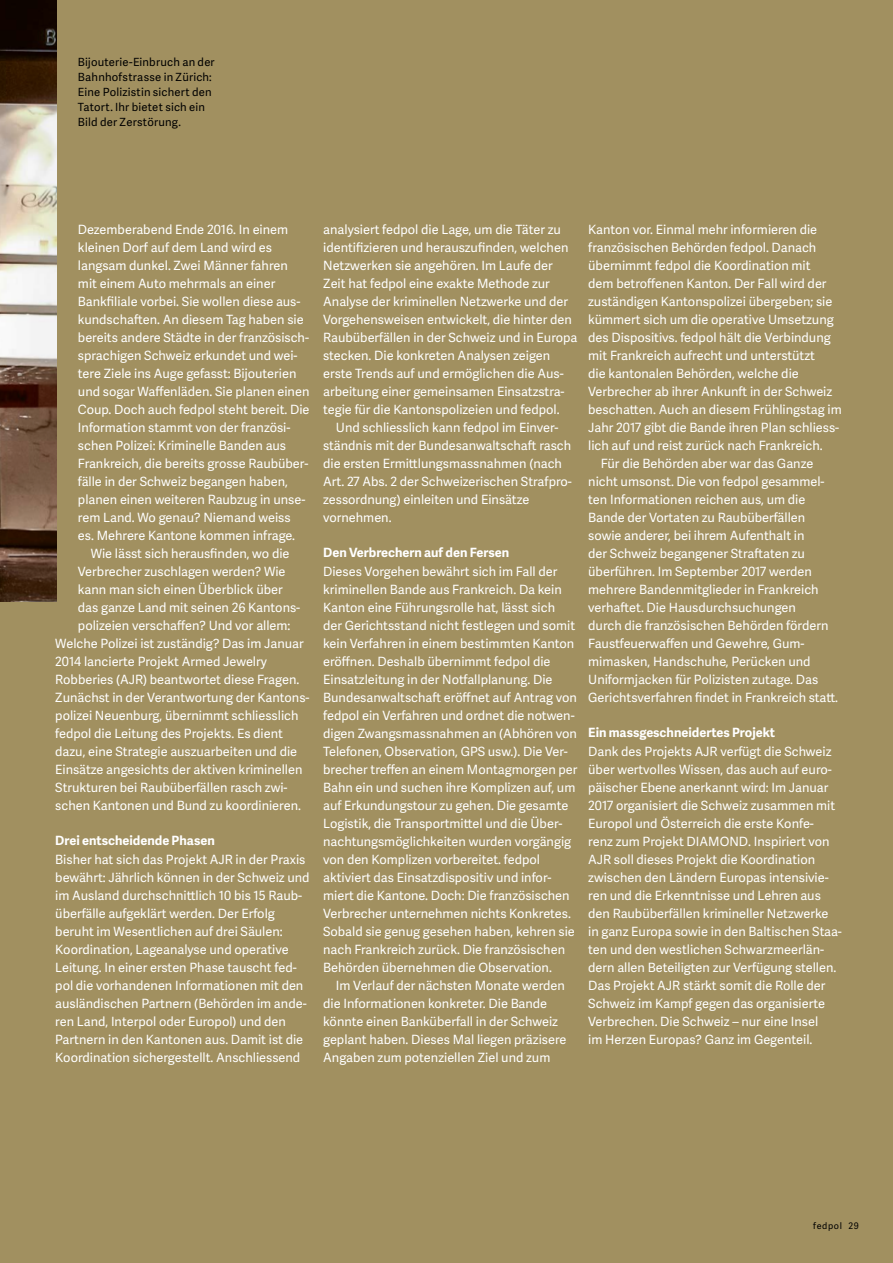
<style>
.page{position:relative;width:893px;height:1263px;background:#a19060}
.page>*{position:absolute;margin:0;border:0;box-sizing:border-box;transform-origin:0 0}
.t1{font:12.75px/18px "Adelle Sans";color:#fff}
.t2{font:700 12.75px "Adelle Sans";color:#fff}
.t3{font:11.25px/15px "Adelle Sans";letter-spacing:.015em;color:#000}
.t4{font:9px "Adelle Sans";letter-spacing:.07em;color:#000}
</style>
<div class="page">
<img style="left:0;top:0;width:57px;height:601px">
<p class="t3" style="left:78px;top:54px;width:138px">Bijouterie-Einbruch an der<br>Bahnhofstrasse in Zürich:<br>Eine Polizistin sichert den<br>Tatort. Ihr bietet sich ein<br>Bild der Zerstörung.</p>
<p class="t1" style="left:78px;top:220px;width:212px">Dezemberabend Ende 2016. In einem</p>
<p class="t1" style="left:78px;top:238px;width:195px">kleinen Dorf auf dem Land wird es</p>
<p class="t1" style="left:78px;top:256px;width:211px">langsam dunkel. Zwei Männer fahren</p>
<p class="t1" style="left:78px;top:274px;width:199px">mit einem Auto mehrmals an einer</p>
<p class="t1" style="left:78px;top:292px;width:224px">Bankfiliale vorbei. Sie wollen diese aus-</p>
<p class="t1" style="left:78px;top:310px;width:227px">kundschaften. An diesem Tag haben sie</p>
<p class="t1" style="left:78px;top:328px;width:233px">bereits andere Städte in der französisch-</p>
<p class="t1" style="left:78px;top:346px;width:221px">sprachigen Schweiz erkundet und wei-</p>
<p class="t1" style="left:78px;top:364px;width:220px">tere Ziele ins Auge gefasst: Bijouterien</p>
<p class="t1" style="left:78px;top:382px;width:233px">und sogar Waffenläden. Sie planen einen</p>
<p class="t1" style="left:78px;top:400px;width:233px">Coup. Doch auch fedpol steht bereit. Die</p>
<p class="t1" style="left:78px;top:418px;width:214px">Information stammt von der französi-</p>
<p class="t1" style="left:78px;top:436px;width:210px">schen Polizei: Kriminelle Banden aus</p>
<p class="t1" style="left:78px;top:454px;width:232px">Frankreich, die bereits grosse Raubüber-</p>
<p class="t1" style="left:78px;top:472px;width:212px">fälle in der Schweiz begangen haben,</p>
<p class="t1" style="left:78px;top:490px;width:229px">planen einen weiteren Raubzug in unse-</p>
<p class="t1" style="left:78px;top:508px;width:214px">rem Land. Wo genau? Niemand weiss</p>
<p class="t1" style="left:78px;top:526px;width:219px">es. Mehrere Kantone kommen infrage.</p>
<p class="t1" style="left:91px;top:544px;width:200px">Wie lässt sich herausfinden, wo die</p>
<p class="t1" style="left:78px;top:562px;width:209px">Verbrecher zuschlagen werden? Wie</p>
<p class="t1" style="left:78px;top:580px;width:206px">kann man sich einen Überblick über</p>
<p class="t1" style="left:78px;top:598px;width:223px">das ganze Land mit seinen 26 Kantons-</p>
<p class="t1" style="left:78px;top:616px;width:214px">polizeien verschaffen? Und vor allem:</p>
<p class="t1" style="left:55px;top:634px;width:250px">Welche Polizei ist zuständig? Das im Januar</p>
<p class="t1" style="left:55px;top:652px;width:213px">2014 lancierte Projekt Armed Jewelry</p>
<p class="t1" style="left:55px;top:670px;width:246px">Robberies (AJR) beantwortet diese Fragen.</p>
<p class="t1" style="left:55px;top:688px;width:256px">Zunächst in der Verantwortung der Kantons-</p>
<p class="t1" style="left:55px;top:706px;width:245px">polizei Neuenburg, übernimmt schliesslich</p>
<p class="t1" style="left:55px;top:724px;width:229px">fedpol die Leitung des Projekts. Es dient</p>
<p class="t1" style="left:55px;top:742px;width:243px">dazu, eine Strategie auszuarbeiten und die</p>
<p class="t1" style="left:55px;top:760px;width:249px">Einsätze angesichts der aktiven kriminellen</p>
<p class="t1" style="left:55px;top:778px;width:234px">Strukturen bei Raubüberfällen rasch zwi-</p>
<p class="t1" style="left:55px;top:796px;width:247px">schen Kantonen und Bund zu koordinieren.</p>
<p class="t2" style="left:55px;top:831px;width:161px">Drei entscheidende Phasen</p>
<p class="t1" style="left:55px;top:850px;width:256px">Bisher hat sich das Projekt AJR in der Praxis bewährt: Jährlich können in der Schweiz und im Ausland durchschnittlich 10 bis 15 Raub&shy;überfälle aufgeklärt werden. Der Erfolg beruht im Wesentlichen auf drei Säulen:<br>Koordination, Lageanalyse und operative Leitung. In einer ersten Phase tauscht fed&shy;pol die vorhandenen Informationen mit den ausländischen Partnern (Behörden im ande&shy;ren Land, Interpol oder Europol) und den Partnern in den Kantonen aus. Damit ist die Koordination sichergestellt. Anschliessend</p>
<p class="t1" style="left:323px;top:220px;width:239px">analysiert fedpol die Lage, um die Täter zu</p>
<p class="t1" style="left:323px;top:238px;width:247px">identifizieren und herauszufinden, welchen</p>
<p class="t1" style="left:323px;top:256px;width:231px">Netzwerken sie angehören. Im Laufe der</p>
<p class="t1" style="left:323px;top:274px;width:228px">Zeit hat fedpol eine exakte Methode zur</p>
<p class="t1" style="left:323px;top:292px;width:246px">Analyse der kriminellen Netzwerke und der</p>
<p class="t1" style="left:323px;top:310px;width:250px">Vorgehensweisen entwickelt, die hinter den</p>
<p class="t1" style="left:323px;top:328px;width:256px">Raubüberfällen in der Schweiz und in Europa</p>
<p class="t1" style="left:323px;top:346px;width:229px">stecken. Die konkreten Analysen zeigen</p>
<p class="t1" style="left:323px;top:364px;width:242px">erste Trends auf und ermöglichen die Aus-</p>
<p class="t1" style="left:323px;top:382px;width:243px">arbeitung einer gemeinsamen Einsatzstra-</p>
<p class="t1" style="left:323px;top:400px;width:238px">tegie für die Kantonspolizeien und fedpol.</p>
<p class="t1" style="left:336px;top:418px;width:222px">Und schliesslich kann fedpol im Einver--</p>
<p class="t1" style="left:323px;top:436px;width:249px">ständnis mit der Bundesanwaltschaft rasch</p>
<p class="t1" style="left:323px;top:454px;width:240px">die ersten Ermittlungsmassnahmen (nach</p>
<p class="t1" style="left:323px;top:472px;width:250px">Art. 27 Abs. 2 der Schweizerischen Strafpro-</p>
<p class="t1" style="left:323px;top:490px;width:208px">zessordnung) einleiten und Einsätze</p>
<p class="t1" style="left:323px;top:508px;width:70px">vornehmen.</p>
<p class="t2" style="left:323px;top:543px;width:188px">Den Verbrechern auf den Fersen</p>
<p class="t1" style="left:323px;top:562px;width:256px">Dieses Vorgehen bewährt sich im Fall der kriminellen Bande aus Frankreich. Da kein Kanton eine Führungsrolle hat, lässt sich<br>der Gerichtsstand nicht festlegen und somit kein Verfahren in einem bestimmten Kanton eröffnen. Deshalb übernimmt fedpol die Einsatzleitung in der Notfallplanung. Die Bundesanwaltschaft eröffnet auf Antrag von fedpol ein Verfahren und ordnet die notwen&shy;digen Zwangsmassnahmen an (Abhören von Telefonen, Observation, GPS usw.). Die Ver&shy;brecher treffen an einem Montagmorgen per Bahn ein und suchen ihre Komplizen auf, um auf Erkundungstour zu gehen. Die gesamte Logistik, die Transportmittel und die Über&shy;nachtungsmöglichkeiten wurden vorgängig von den Komplizen vorbereitet. fedpol aktiviert das Einsatzdispositiv und infor&shy;miert die Kantone. Doch: Die französischen Verbrecher unternehmen nichts Konkretes.<br>Sobald sie genug gesehen haben, kehren sie nach Frankreich zurück. Die französischen Behörden übernehmen die Observation.</p>
<p class="t1" style="left:323px;top:976px;width:245px;text-indent:13px">Im Verlauf der nächsten Monate werden die Informationen konkreter. Die Bande könnte einen Banküberfall in der Schweiz geplant haben. Dieses Mal liegen präzisere Angaben zum potenziellen Ziel und zum</p>
<p class="t1" style="left:588px;top:220px;width:230px">Kanton vor. Einmal mehr informieren die</p>
<p class="t1" style="left:588px;top:238px;width:230px">französischen Behörden fedpol. Danach</p>
<p class="t1" style="left:588px;top:256px;width:224px">übernimmt fedpol die Koordination mit</p>
<p class="t1" style="left:588px;top:274px;width:240px">dem betroffenen Kanton. Der Fall wird der</p>
<p class="t1" style="left:588px;top:292px;width:246px">zuständigen Kantonspolizei übergeben; sie</p>
<p class="t1" style="left:588px;top:310px;width:247px">kümmert sich um die operative Umsetzung</p>
<p class="t1" style="left:588px;top:328px;width:244px">des Dispositivs. fedpol hält die Verbindung</p>
<p class="t1" style="left:588px;top:346px;width:228px">mit Frankreich aufrecht und unterstützt</p>
<p class="t1" style="left:588px;top:364px;width:212px">die kantonalen Behörden, welche die</p>
<p class="t1" style="left:588px;top:382px;width:246px">Verbrecher ab ihrer Ankunft in der Schweiz</p>
<p class="t1" style="left:588px;top:400px;width:255px">beschatten. Auch an diesem Frühlingstag im</p>
<p class="t1" style="left:588px;top:418px;width:252px">Jahr 2017 gibt die Bande ihren Plan schliess-</p>
<p class="t1" style="left:588px;top:436px;width:236px">lich auf und reist zurück nach Frankreich.</p>
<p class="t1" style="left:601px;top:454px;width:214px">Für die Behörden aber war das Ganze</p>
<p class="t1" style="left:588px;top:472px;width:238px">nicht umsonst. Die von fedpol gesammel-</p>
<p class="t1" style="left:588px;top:490px;width:219px">ten Informationen reichen aus, um die</p>
<p class="t1" style="left:588px;top:508px;width:219px">Bande der Vortaten zu Raubüberfällen</p>
<p class="t1" style="left:588px;top:526px;width:218px">sowie anderer, bei ihrem Aufenthalt in</p>
<p class="t1" style="left:588px;top:544px;width:218px">der Schweiz begangener Straftaten zu</p>
<p class="t1" style="left:588px;top:562px;width:225px">überführen. Im September 2017 werden</p>
<p class="t1" style="left:588px;top:580px;width:232px">mehrere Bandenmitglieder in Frankreich</p>
<p class="t1" style="left:588px;top:598px;width:209px">verhaftet. Die Hausdurchsuchungen</p>
<p class="t1" style="left:588px;top:616px;width:242px">durch die französischen Behörden fördern</p>
<p class="t1" style="left:588px;top:634px;width:218px">Faustfeuerwaffen und Gewehre, Gum-</p>
<p class="t1" style="left:588px;top:652px;width:224px">mimasken, Handschuhe, Perücken und</p>
<p class="t1" style="left:588px;top:670px;width:231px">Uniformjacken für Polizisten zutage. Das</p>
<p class="t1" style="left:588px;top:688px;width:251px">Gerichtsverfahren findet in Frankreich statt.</p>
<p class="t2" style="left:588px;top:723px;width:188px">Ein massgeschneidertes Projekt</p>
<p class="t1" style="left:588px;top:742px;width:255px">Dank des Projekts AJR verfügt die Schweiz über wertvolles Wissen, das auch auf euro&shy;päischer Ebene anerkannt wird: Im Januar 2017 organisiert die Schweiz zusammen mit Europol und Österreich die erste Konfe-<br>renz zum Projekt DIAMOND. Inspiriert von AJR soll dieses Projekt die Koordination zwischen den Ländern Europas intensivie&shy;ren und die Erkenntnisse und Lehren aus den Raubüberfällen krimineller Netzwerke in ganz Europa sowie in den Baltischen Staa&shy;ten und den westlichen Schwarzmeerlän&shy;dern allen Beteiligten zur Verfügung stellen.<br>Das Projekt AJR stärkt somit die Rolle der Schweiz im Kampf gegen das organisierte Verbrechen. Die Schweiz – nur eine Insel<br>im Herzen Europas? Ganz im Gegenteil.</p>
<p class="t4" style="left:813px;top:1220px;width:47px">fedpol 29</p>
</div>
